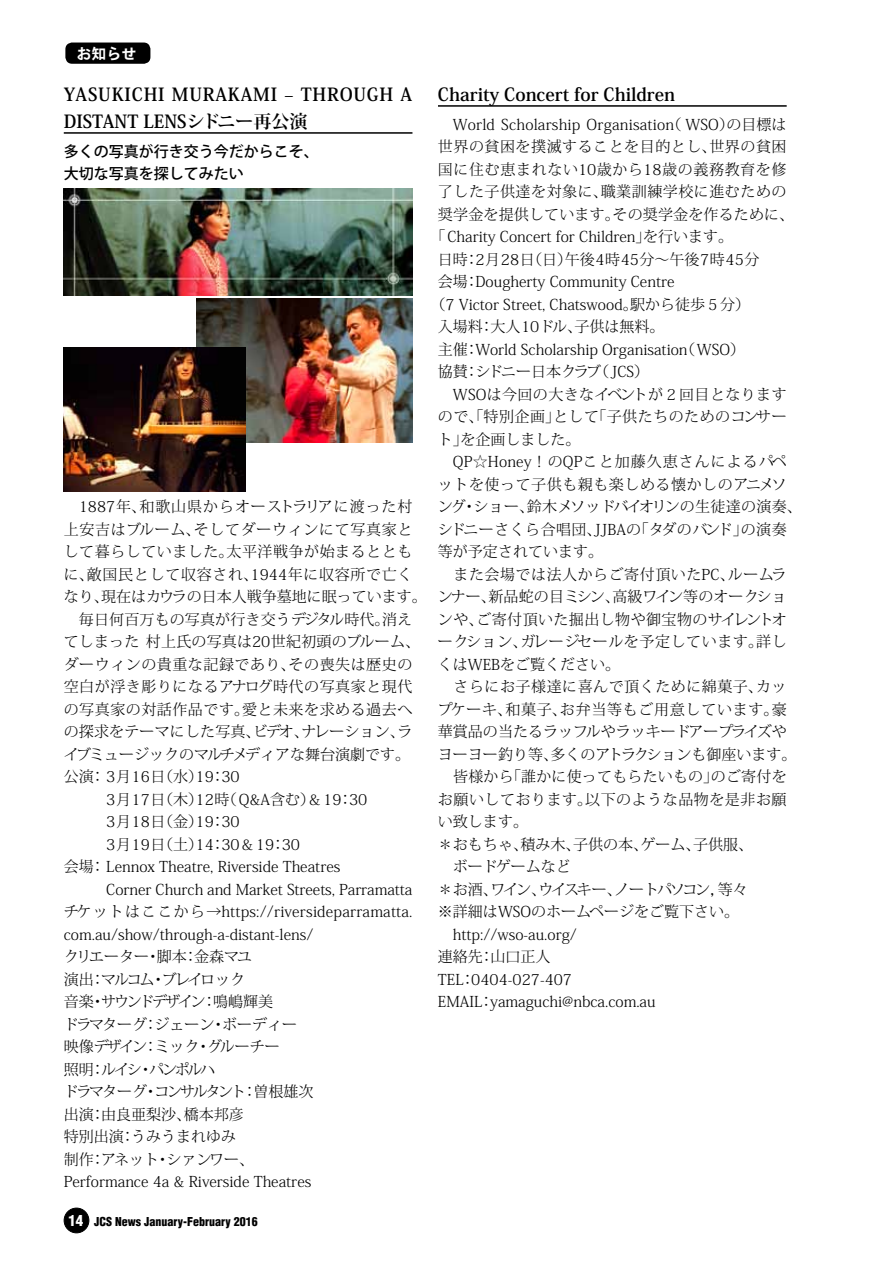
<style>
.page{position:relative;width:893px;height:1263px;background:#fff}
.page>*{position:absolute;margin:0;border:0;box-sizing:border-box;transform-origin:0 0}
.t1{font:700 18px/27px "Koz Min Pro";letter-spacing:.045em;color:#000}
.t2{font:700 18px "Koz Min Pro";color:#000}
.t3{font:300 15px "Koz Min Pro";color:#000}
.t4{font:300 15px "Koz Min Pro";letter-spacing:.035em;color:#000}
.t5{font:300 15px "Koz Min Pro";letter-spacing:-.15em;color:#000}
.t6{font:300 15px "Koz Min Pro";letter-spacing:.03em;color:#000}
.t7{font:300 15px "Koz Min Pro";letter-spacing:.04em;color:#000}
.t8{font:300 15px "Koz Min Pro";letter-spacing:.045em;color:#000}
.t9{font:300 15px "Koz Min Pro";letter-spacing:.02em;color:#000}
.t10{font:500 15px/22.5px "Koz Go Pro";color:#000}
.t11{font:300 15px "Koz Min Pro";letter-spacing:.07em;color:#000}
.t12{font:300 15px "Koz Min Pro";letter-spacing:.06em;color:#000}
.t13{font:15px "DFHS Gothic W7";color:#fff}
.t14{font:900 condensed 12px "Helvetica";color:#000}
.s1{font-size:15px;color:#fff}
</style>
<div class="page">
<div style="left:64px;top:1208px;width:25px;height:25px;background:#000;border-radius:50%"></div>
<div style="left:64px;top:1208px;width:25px;height:25px;border:1px solid #000;border-radius:50%"></div>
<div style="left:65px;top:43px;width:85px;height:21px;background:#000;border-radius:7px"></div>
<hr style="left:64px;top:132px;width:348px;height:2px;background:#000">
<hr style="left:438px;top:105px;width:349px;height:2px;background:#000">
<img style="left:196px;top:298px;width:216px;height:144px">
<img style="left:64px;top:347px;width:182px;height:144px">
<img style="left:64px;top:188px;width:348px;height:107px">
<p class="t13" style="left:76px;top:46px;width:62px">お知らせ</p>
<p class="t1" style="left:64px;top:80px;width:350px">YASUKICHI MURAKAMI ‒ THROUGH A<br>DISTANT LENSシドニー再公演</p>
<p class="t10" style="left:64px;top:141px;width:256px">多くの写真が行き交う今だからこそ、大切な写真を探してみたい</p>
<p class="t12" style="left:64px;top:496px;width:350px">　1887年、和歌山県からオーストラリアに渡った村</p>
<p class="t8" style="left:64px;top:519px;width:350px">上安吉はブルーム、そしてダーウィンにて写真家と</p>
<p class="t4" style="left:64px;top:541px;width:350px">して暮らしていました。太平洋戦争が始まるととも</p>
<p class="t8" style="left:64px;top:564px;width:350px">に、敵国民として収容され、1944年に収容所で亡く</p>
<p class="t3" style="left:64px;top:586px;width:364px">なり、現在はカウラの日本人戦争墓地に眠っています。</p>
<p class="t3" style="left:64px;top:609px;width:350px">　毎日何百万もの写真が行き交うデジタル時代。消え</p>
<p class="t3" style="left:64px;top:631px;width:358px">てしまった 村上氏の写真は20世紀初頭のブルーム、</p>
<p class="t4" style="left:64px;top:654px;width:350px">ダーウィンの貴重な記録であり、その喪失は歴史の</p>
<p class="t4" style="left:64px;top:676px;width:350px">空白が浮き彫りになるアナログ時代の写真家と現代</p>
<p class="t4" style="left:64px;top:699px;width:350px">の写真家の対話作品です。愛と未来を求める過去へ</p>
<p class="t3" style="left:64px;top:721px;width:350px">の探求をテーマにした写真、ビデオ、ナレーション、ラ</p>
<p class="t3" style="left:64px;top:744px;width:348px">イブミュージックのマルチメディアな舞台演劇です。</p>
<p class="t3" style="left:64px;top:766px;width:177px">公演：3月16日（水）19：30</p>
<p class="t3" style="left:106px;top:789px;width:263px">3月17日（木）12時（Q&amp;A含む）＆19：30</p>
<p class="t9" style="left:106px;top:811px;width:135px">3月18日（金）19：30</p>
<p class="t3" style="left:106px;top:834px;width:195px">3月19日（土）14：30＆19：30</p>
<p class="t3" style="left:64px;top:856px;width:278px">会場：Lennox Theatre, Riverside Theatres</p>
<p class="t3" style="left:106px;top:879px;width:307px">Corner Church and Market Streets, Parramatta</p>
<p class="t3" style="left:64px;top:901px;width:350px">チケットはここから→https://riversideparramatta.</p>
<p class="t3" style="left:64px;top:924px;width:251px">com.au/show/through-a-distant-lens/</p>
<p class="t3" style="left:64px;top:946px;width:190px">クリエーター・脚本：金森マユ</p>
<p class="t5" style="left:64px;top:969px;width:183px">演出：マルコム・ブレイロック</p>
<p class="t5" style="left:64px;top:991px;width:211px">音楽・サウンドデザイン：鳴嶋輝美</p>
<p class="t3" style="left:64px;top:1014px;width:235px">ドラマターグ：ジェーン・ボーディー</p>
<p class="t3" style="left:64px;top:1036px;width:217px">映像デザイン：ミック・グルーチー</p>
<p class="t5" style="left:64px;top:1059px;width:153px">照明：ルイシ・パンポルハ</p>
<p class="t5" style="left:64px;top:1081px;width:251px">ドラマターグ・コンサルタント：曽根雄次</p>
<p class="t3" style="left:64px;top:1104px;width:181px">出演：由良亜梨沙、橋本邦彦</p>
<p class="t3" style="left:64px;top:1126px;width:174px">特別出演：うみうまれゆみ</p>
<p class="t3" style="left:64px;top:1149px;width:192px">制作：アネット・シァンワー、</p>
<p class="t3" style="left:64px;top:1171px;width:249px">Performance 4a &amp; Riverside Theatres</p>
<p class="t14" style="left:68px;top:1214px;width:191px"><span class="s1">14</span> JCS News January-February 2016</p>
<p class="t2" style="left:438px;top:81px;width:239px">Charity Concert for Children</p>
<p class="t3" style="left:438px;top:113px;width:350px">　World Scholarship Organisation（ WSO）の目標は</p>
<p class="t4" style="left:438px;top:136px;width:350px">世界の貧困を撲滅することを目的とし、世界の貧困</p>
<p class="t7" style="left:438px;top:158px;width:350px">国に住む恵まれない10歳から18歳の義務教育を修</p>
<p class="t4" style="left:438px;top:181px;width:350px">了した子供達を対象に、職業訓練学校に進むための</p>
<p class="t3" style="left:438px;top:203px;width:358px">奨学金を提供しています。その奨学金を作るために、</p>
<p class="t3" style="left:430px;top:226px;width:304px">「Charity Concert for Children」を行います。</p>
<p class="t7" style="left:438px;top:248px;width:323px">日時：2月28日（日）午後4時45分～午後7時45分</p>
<p class="t3" style="left:438px;top:271px;width:238px">会場：Dougherty Community Centre</p>
<p class="t3" style="left:430px;top:293px;width:321px">（7 Victor Street, Chatswood。駅から徒歩５分）</p>
<p class="t3" style="left:438px;top:316px;width:228px">入場料：大人10ドル、子供は無料。</p>
<p class="t3" style="left:438px;top:338px;width:309px">主催：World Scholarship Organisation（WSO）</p>
<p class="t3" style="left:438px;top:361px;width:213px">協賛：シドニー日本クラブ（JCS）</p>
<p class="t6" style="left:438px;top:383px;width:350px">　WSOは今回の大きなイベントが２回目となります</p>
<p class="t4" style="left:438px;top:406px;width:350px">ので、「特別企画」として「子供たちのためのコンサー</p>
<p class="t3" style="left:438px;top:428px;width:144px">ト」を企画しました。</p>
<p class="t11" style="left:438px;top:451px;width:350px">　QP☆Honey！のQPこと加藤久恵さんによるパペ</p>
<p class="t4" style="left:438px;top:473px;width:350px">ットを使って子供も親も楽しめる懐かしのアニメソ</p>
<p class="t9" style="left:438px;top:496px;width:365px">ング・ショー、鈴木メソッドバイオリンの生徒達の演奏、</p>
<p class="t6" style="left:438px;top:518px;width:350px">シドニーさくら合唱団、JJBAの「タダのバンド」の演奏</p>
<p class="t3" style="left:438px;top:541px;width:166px">等が予定されています。</p>
<p class="t4" style="left:438px;top:563px;width:350px">　また会場では法人からご寄付頂いたPC、ルームラ</p>
<p class="t3" style="left:438px;top:586px;width:350px">ンナー、新品蛇の目ミシン、高級ワイン等のオークショ</p>
<p class="t6" style="left:438px;top:608px;width:350px">ンや、ご寄付頂いた掘出し物や御宝物のサイレントオ</p>
<p class="t7" style="left:438px;top:631px;width:350px">ークション、ガレージセールを予定しています。詳し</p>
<p class="t3" style="left:438px;top:653px;width:184px">くはWEBをご覧ください。</p>
<p class="t4" style="left:438px;top:676px;width:350px">　さらにお子様達に喜んで頂くために綿菓子、カッ</p>
<p class="t8" style="left:438px;top:698px;width:350px">プケーキ、和菓子、お弁当等もご用意しています。豪</p>
<p class="t3" style="left:438px;top:721px;width:350px">華賞品の当たるラッフルやラッキードアープライズや</p>
<p class="t3" style="left:438px;top:743px;width:360px">ヨーヨー釣り等、多くのアトラクションも御座います。</p>
<p class="t3" style="left:438px;top:766px;width:350px">　皆様から「誰かに使ってもらたいもの」のご寄付を</p>
<p class="t4" style="left:438px;top:788px;width:350px">お願いしております。以下のような品物を是非お願</p>
<p class="t3" style="left:438px;top:811px;width:91px">い致します。</p>
<p class="t3" style="left:438px;top:833px;width:316px">＊おもちゃ、積み木、子供の本、ゲーム、子供服、</p>
<p class="t3" style="left:438px;top:856px;width:134px">　ボードゲームなど</p>
<p class="t5" style="left:438px;top:878px;width:311px">＊お酒、ワイン、ウイスキー、ノートパソコン，等々</p>
<p class="t3" style="left:438px;top:901px;width:303px">※詳細はWSOのホームページをご覧下さい。</p>
<p class="t3" style="left:438px;top:923px;width:140px">　http://wso-au.org/</p>
<p class="t3" style="left:438px;top:946px;width:114px">連絡先：山口正人</p>
<p class="t3" style="left:438px;top:968px;width:136px">TEL：0404-027-407</p>
<p class="t3" style="left:438px;top:991px;width:219px">EMAIL：yamaguchi@nbca.com.au</p>
</div>
